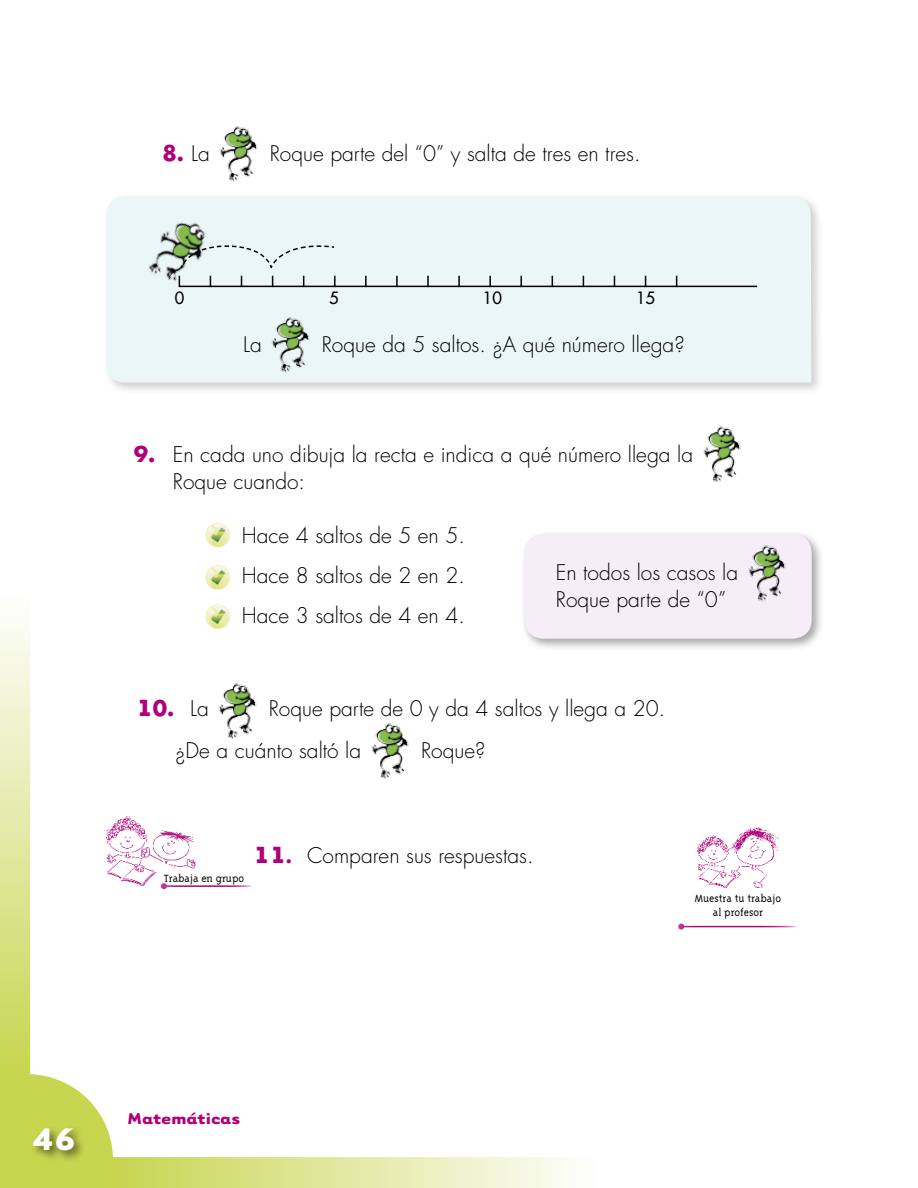
<style>
.page{position:relative;width:918px;height:1188px;background:#fff}
.page>*{position:absolute;margin:0;border:0;box-sizing:border-box;transform-origin:0 0}
.t1{font:700 36px "Tarzana Wide";color:#fff}
.t2{font:300 21px/27px "Futura";color:#000}
.t3{font:700 21px "Futura";color:#b0007c}
.t4{font:700 18px "Tarzana Wide";color:#b0007c}
.t5{font:16.5px "Futura";color:#000}
.t6{font:300 12px/14.4px "Triplex Serif";color:#000;text-align:center}
.s1{font-weight:300;color:#000}
.s2{font-weight:700;color:#b0007c}
.s3{font-family:"Tarzana Wide";font-size:27px}
.s4{font-family:"Tarzana Wide";font-weight:700;font-size:27px;color:#b0007c}
.s5{font-weight:700;font-size:18px;color:#b0007c}
</style>
<div class="page">
<div style="left:521px;top:530px;width:303px;height:121px;background:#000;opacity:.35"></div>
<div style="left:525px;top:534px;width:287px;height:105px;background:#f5eef6;border-radius:19px"></div>
<div style="left:102px;top:193px;width:722px;height:202px;background:#000;opacity:.2"></div>
<div style="left:106px;top:197px;width:706px;height:186px;background:#ebf6f7"></div>
<img style="left:219px;top:126px;width:39px;height:56px">
<hr style="left:179px;top:286px;width:578px;height:1px;background:#000">
<svg style="left:334px;top:276px;width:2px;height:10px"></svg>
<svg style="left:365px;top:276px;width:2px;height:10px"></svg>
<svg style="left:396px;top:276px;width:2px;height:10px"></svg>
<svg style="left:427px;top:276px;width:2px;height:10px"></svg>
<svg style="left:458px;top:276px;width:2px;height:10px"></svg>
<svg style="left:489px;top:276px;width:2px;height:10px"></svg>
<svg style="left:520px;top:276px;width:2px;height:10px"></svg>
<img style="left:268px;top:311px;width:47px;height:68px">
<img style="left:703px;top:426px;width:38px;height:57px">
<svg style="left:206px;top:523px;width:24px;height:24px"></svg>
<svg style="left:0;top:565px;width:596px;height:623px"></svg>
<img style="left:698px;top:827px;width:80px;height:61px">
<hr style="left:681px;top:926px;width:117px;height:1px;background:#b0007c">
<svg style="left:678px;top:924px;width:6px;height:6px"></svg>
<img style="left:120px;top:193px;width:121px;height:114px">
<svg style="left:180px;top:245px;width:156px;height:25px;background:#d7e2e0"></svg>
<img style="left:748px;top:545px;width:38px;height:57px">
<p class="t3" style="left:162px;top:139px;width:49px">8. <span class="s1">La</span></p>
<p class="t2" style="left:270px;top:140px;width:372px">Roque parte del “0” y salta de tres en tres.</p>
<p class="t5" style="left:175px;top:287px;width:11px">0</p>
<p class="t5" style="left:329px;top:287px;width:11px">5</p>
<p class="t5" style="left:483px;top:287px;width:21px">10</p>
<p class="t5" style="left:636px;top:287px;width:21px">15</p>
<p class="t2" style="left:243px;top:331px;width:20px">La</p>
<p class="t2" style="left:322px;top:331px;width:364px">Roque da 5 saltos. ¿A qué número llega?</p>
<p class="t2" style="left:173px;top:442px;width:522px;text-indent:-39px"><span class="s2">9.</span> En cada uno dibuja la recta e indica a qué número llega la<br>Roque cuando:</p>
<p class="t2" style="left:242px;top:516px;width:225px;line-height:39.8px;text-align:justify">Hace 4 saltos de 5 en 5.<br>Hace 8 saltos de 2 en 2.<br>Hace 3 saltos de 4 en 4.</p>
<p class="t2" style="left:556px;top:559px;width:184px">En todos los casos la<br>Roque parte de “0”</p>
<p class="t2" style="left:175px;top:688px;width:492px;line-height:42px;text-indent:93px">Roque parte de 0 y da 4 saltos y llega a 20. ¿De a cuánto saltó la</p>
<p class="t3" style="left:136px;top:694px;width:74px"><span class="s3">1</span>0. <span class="s1">La</span></p>
<p class="t2" style="left:421px;top:737px;width:66px">Roque?</p>
<p class="t6" style="left:164px;top:871px;width:82px">Trabaja en grupo</p>
<p class="t2" style="left:253px;top:843px;width:282px"><span class="s4">11</span><span class="s5">.</span> Comparen sus respuestas.</p>
<p class="t6" style="left:695px;top:891px;width:88px">Muestra tu trabajo al profesor</p>
<h1 class="t1" style="left:32px;top:1115px;width:45px">46</h1>
<p class="t4" style="left:128px;top:1106px;width:114px">Matemáticas</p>
</div>
